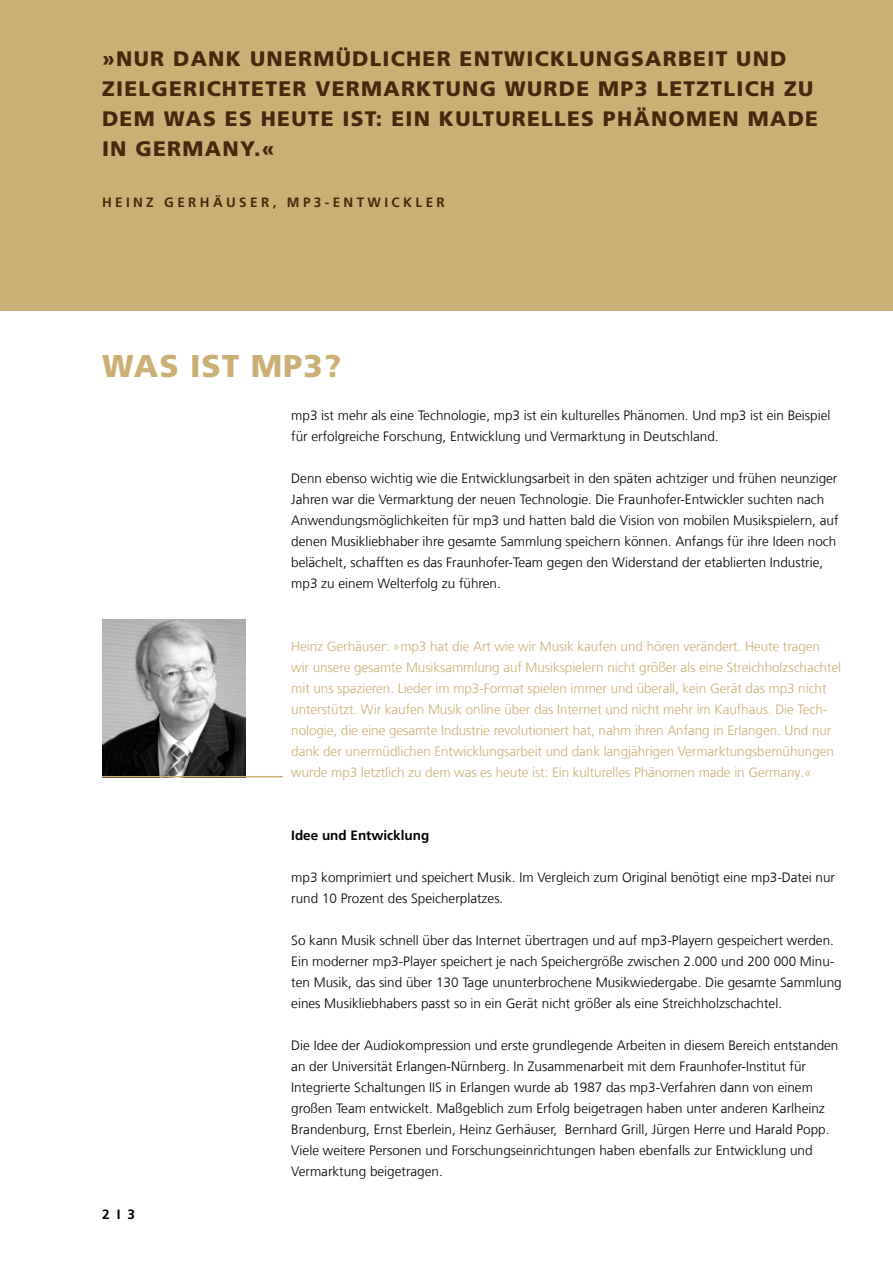
<style>
.page{position:relative;width:893px;height:1263px;background:#fff}
.page>*{position:absolute;margin:0;border:0;box-sizing:border-box;transform-origin:0 0}
.t1{font:900 31.5px "Frutiger LT Com";letter-spacing:.03em;color:#cbb076}
.t2{font:900 21px/30px "Frutiger LT Com";letter-spacing:.06em;color:#46290c}
.t3{font:300 13.5px/21px "Frutiger LT Com";color:#000}
.t4{font:300 13.5px/21px "Frutiger LT Com";letter-spacing:-.005em;color:#cbb076}
.t5{font:700 13.5px "Frutiger LT Com";letter-spacing:.25em;color:#46290c}
.t6{font:700 13.5px "Frutiger LT Com";color:#000}
</style>
<div class="page">
<div style="left:0;top:0;width:893px;height:310px;background:#cbb076"></div>
<img style="left:102px;top:619px;width:144px;height:157px">
<hr style="left:102px;top:776px;width:181px;height:1px;background:#cbb076">
<h2 class="t2" style="left:102px;top:44px;width:718px">»NUR DANK UNERMÜDLICHER ENTWICKLUNGSARBEIT UND ZIELGERICHTETER VERMARKTUNG WURDE MP3 LETZTLICH ZU DEM WAS ES HEUTE IST: EIN KULTURELLES PHÄNOMEN MADE IN GERMANY.«</h2>
<p class="t5" style="left:102px;top:195px;width:344px">H EI NZ G ERHÄUSER, MP3-E NTWI CKLER</p>
<h1 class="t1" style="left:102px;top:347px;width:241px">WAS IST MP3?</h1>
<p class="t3" style="left:291px;top:405px;width:541px">mp3 ist mehr als eine Technologie, mp3 ist ein kulturelles Phänomen. Und mp3 ist ein Beispiel für erfolgreiche Forschung, Entwicklung und Vermarktung in Deutschland.</p>
<p class="t3" style="left:291px;top:468px;width:549px">Denn ebenso wichtig wie die Entwicklungsarbeit in den späten achtziger und frühen neunziger Jahren war die Vermarktung der neuen Technologie. Die Fraunhofer-Entwickler suchten nach Anwendungsmöglichkeiten für mp3 und hatten bald die Vision von mobilen Musikspielern, auf denen Musikliebhaber ihre gesamte Sammlung speichern können. Anfangs für ihre Ideen noch belächelt, schafften es das Fraunhofer-Team gegen den Widerstand der etablierten Industrie, mp3 zu einem Welterfolg zu führen.</p>
<p class="t4" style="left:291px;top:636px;width:551px">Heinz Gerhäuser: »mp3 hat die Art wie wir Musik kaufen und hören verändert. Heute tragen wir unsere gesamte Musiksammlung auf Musikspielern nicht größer als eine Streichholzschachtel mit uns spazieren. Lieder im mp3-Format spielen immer und überall, kein Gerät das mp3 nicht unterstützt. Wir kaufen Musik online über das Internet und nicht mehr im Kaufhaus. Die Tech&shy;nologie, die eine gesamte Industrie revolutioniert hat, nahm ihren Anfang in Erlangen. Und nur dank der unermüdlichen Entwicklungsarbeit und dank langjährigen Vermarktungsbemühungen wurde mp3 letztlich zu dem was es heute ist: Ein kulturelles Phänomen made in Germany.«</p>
<p class="t6" style="left:102px;top:1206px;width:35px">2 I 3</p>
<p class="t6" style="left:291px;top:827px;width:140px">IDEE UND ENTWICKLUNG</p>
<p class="t3" style="left:291px;top:867px;width:545px">mp3 komprimiert und speichert Musik. Im Vergleich zum Original benötigt eine mp3-Datei nur rund 10 Prozent des Speicherplatzes.</p>
<p class="t3" style="left:291px;top:930px;width:552px">So kann Musik schnell über das Internet übertragen und auf mp3-Playern gespeichert werden.<br>Ein moderner mp3-Player speichert je nach Speichergröße zwischen 2.000 und 200 000 Minu&shy;ten Musik, das sind über 130 Tage ununterbrochene Musikwiedergabe. Die gesamte Sammlung eines Musikliebhabers passt so in ein Gerät nicht größer als eine Streichholzschachtel.</p>
<p class="t3" style="left:291px;top:1035px;width:549px">Die Idee der Audiokompression und erste grundlegende Arbeiten in diesem Bereich entstanden an der Universität Erlangen-Nürnberg. In Zusammenarbeit mit dem Fraunhofer-Institut für Integrierte Schaltungen IIS in Erlangen wurde ab 1987 das mp3-Verfahren dann von einem großen Team entwickelt. Maßgeblich zum Erfolg beigetragen haben unter anderen Karlheinz Brandenburg, Ernst Eberlein, Heinz Gerhäuser, Bernhard Grill, Jürgen Herre und Harald Popp.<br>Viele weitere Personen und Forschungseinrichtungen haben ebenfalls zur Entwicklung und Vermarktung beigetragen.</p>
</div>
